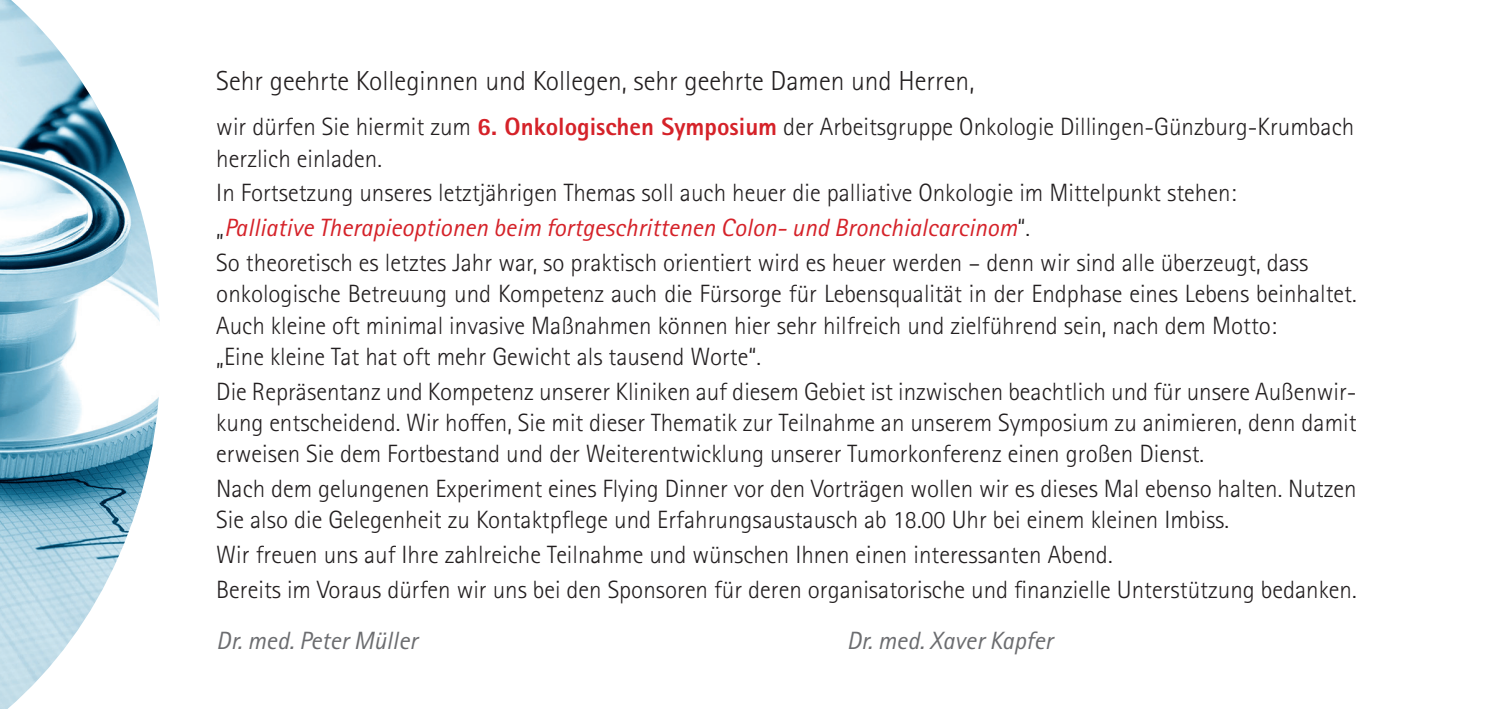
<style>
.page{position:relative;width:1489px;height:709px;background:#fff}
.page>*{position:absolute;margin:0;border:0;box-sizing:border-box;transform-origin:0 0}
.t1{font:300 27.5px "Rotis Sans Serif Pro";color:#231f20}
.t2{font:300 25px/31.2px "Rotis Sans Serif Pro";color:#231f20}
.t3{font:italic 25px "Rotis Sans Serif Pro";color:#d52229}
.t4{font:italic 25px "Rotis Sans Serif Pro";color:#6c6d70}
.s1{font-family:"Rotis Sans Serif Std";font-weight:800;color:#d52229}
.s2{font-weight:300;font-style:normal;color:#231f20}
</style>
<div class="page">
<img style="left:0;top:0;width:160px;height:709px">
<p class="t1" style="left:216px;top:65px;width:759px">Sehr geehrte Kolleginnen und Kollegen, sehr geehrte Damen und Herren,</p>
<p class="t2" style="left:216px;top:112px;width:1139px">wir dürfen Sie hiermit zum <span class="s1">6. Onkologischen Symposium</span> der Arbeitsgruppe Onkologie Dillingen-Günzburg-Krumbach herzlich einladen.</p>
<p class="t2" style="left:216px;top:178px;width:1021px">In Fortsetzung unseres letztjährigen Themas soll auch heuer die palliative Onkologie im Mittelpunkt stehen:</p>
<p class="t3" style="left:216px;top:213px;width:815px"><span class="s2">„</span>Palliative Therapieoptionen beim fortgeschrittenen Colon- und Bronchialcarcinom<span class="s2">“.</span></p>
<p class="t2" style="left:216px;top:247px;width:1141px">So theoretisch es letztes Jahr war, so praktisch orientiert wird es heuer werden – denn wir sind alle überzeugt, dass onkologische Betreuung und Kompetenz auch die Fürsorge für Lebensqualität in der Endphase eines Lebens beinhaltet.<br>Auch kleine oft minimal invasive Maßnahmen können hier sehr hilfreich und zielführend sein, nach dem Motto:<br>„Eine kleine Tat hat oft mehr Gewicht als tausend Worte“.</p>
<p class="t2" style="left:216px;top:376px;width:1141px;text-align:justify">Die Repräsentanz und Kompetenz unserer Kliniken auf diesem Gebiet ist inzwischen beachtlich und für unsere Außenwir&shy;kung entscheidend. Wir hoffen, Sie mit dieser Thematik zur Teilnahme an unserem Symposium zu animieren, denn damit erweisen Sie dem Fortbestand und der Weiterentwicklung unserer Tumorkonferenz einen großen Dienst.</p>
<p class="t2" style="left:216px;top:473px;width:1141px">Nach dem gelungenen Experiment eines Flying Dinner vor den Vorträgen wollen wir es dieses Mal ebenso halten. Nutzen<br>Sie also die Gelegenheit zu Kontaktpflege und Erfahrungsaustausch ab 18.00 Uhr bei einem kleinen Imbiss.</p>
<p class="t2" style="left:216px;top:539px;width:897px">Wir freuen uns auf Ihre zahlreiche Teilnahme und wünschen Ihnen einen interessanten Abend.</p>
<p class="t2" style="left:216px;top:574px;width:1141px">Bereits im Voraus dürfen wir uns bei den Sponsoren für deren organisatorische und finanzielle Unterstützung bedanken.</p>
<p class="t4" style="left:216px;top:626px;width:202px">Dr. med. Peter Müller</p>
<p class="t4" style="left:846px;top:626px;width:207px">Dr. med. Xaver Kapfer</p>
</div>
